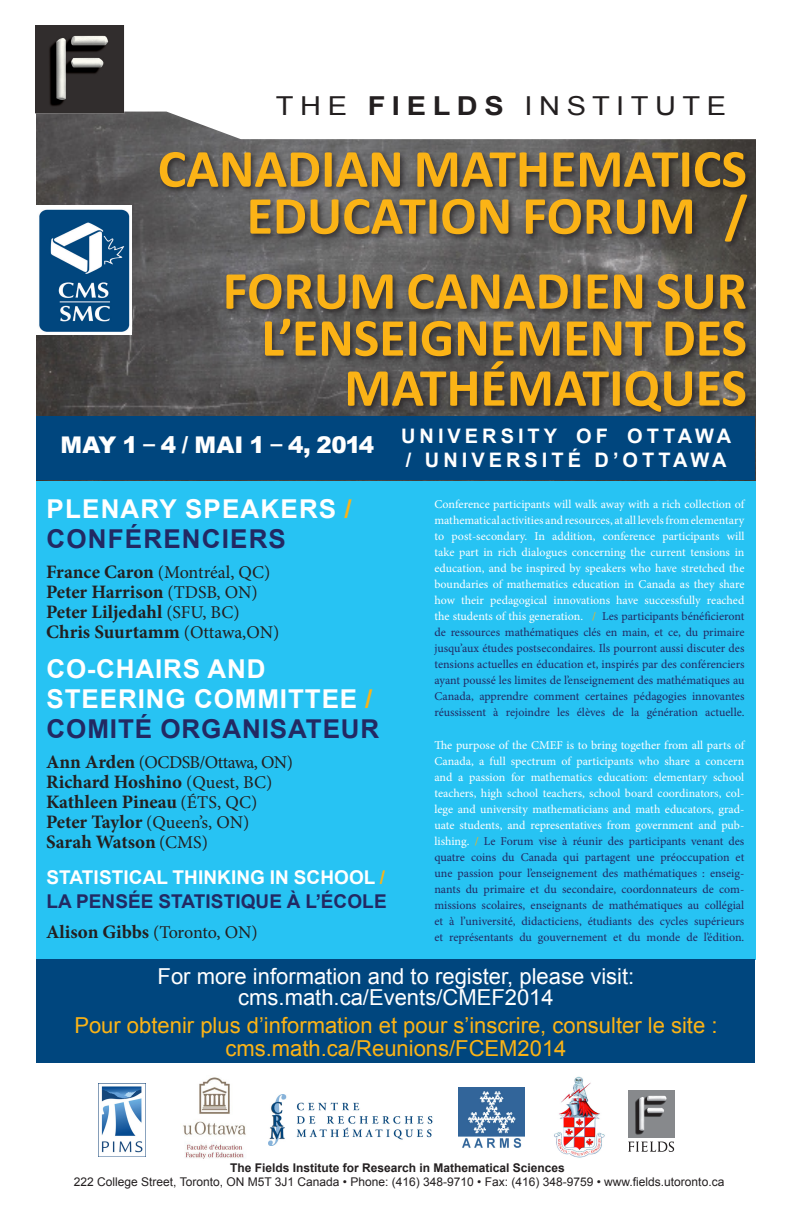
<style>
.page{position:relative;width:792px;height:1224px;background:#fff}
.page>*{position:absolute;margin:0;border:0;box-sizing:border-box;transform-origin:0 0}
.t1{font:700 54px/48.5px "Calibri";color:#fbb316;text-align:right}
.t2{font:26.1px "Arial";letter-spacing:.225em;color:#231f20;scale:1.11 1}
.t3{font:700 26px/30px "Arial";letter-spacing:.035em;color:#fff}
.t4{font:900 23px "Arial";letter-spacing:-.025em;color:#fff}
.t5{font:22px "Arial";color:#fbb316}
.t6{font:22px "Arial";color:#fff}
.t7{font:700 20px/24px "Arial";letter-spacing:.2em;color:#fff}
.t8{font:700 19px/20px "Minion Pro";color:#231f20}
.t9{font:700 19px/24px "Arial";letter-spacing:.005em;color:#fff}
.t10{font:18px "Minion Pro";letter-spacing:-.015em;color:#231f20}
.t11{font:12px/16px "Minion Pro";color:#fff;text-align:justify}
.t12{font:12px/16px "Minion Pro";letter-spacing:-.005em;color:#222963;text-align:justify}
.t13{font:12px "Arial";color:#231f20}
.t14{font:700 12px "Arial";color:#231f20}
.s1{font-weight:700}
.s2{color:#fbb316}
.s3{color:#222963}
.s4{font-weight:700;font-size:19px}
.s5{font-weight:400;font-size:18px}
.s6{color:#fff}
</style>
<div class="page">
<div style="left:36px;top:36px;width:720px;height:923px;background:#27c3f3"></div>
<div style="left:36px;top:959px;width:719px;height:104px;background:#00467e"></div>
<img style="left:36px;top:139px;width:720px;height:278px">
<div style="left:35px;top:25px;width:721px;height:114px;background:#fff"></div>
<img style="left:36px;top:26px;width:88px;height:88px">
<div style="left:157px;top:149px;width:598px;height:270px;background:#231f20;opacity:.75"></div>
<div style="left:36px;top:417px;width:720px;height:63px;background:#00467e"></div>
<img style="left:183px;top:1077px;width:63px;height:82px">
<img style="left:268px;top:1094px;width:165px;height:51px">
<img style="left:458px;top:1088px;width:66px;height:60px">
<img style="left:554px;top:1076px;width:51px;height:82px">
<svg style="left:628px;top:1142px;width:46px;height:10px"></svg>
<img style="left:628px;top:1091px;width:46px;height:47px">
<img style="left:36px;top:205px;width:96px;height:130px">
<img style="left:99px;top:1084px;width:47px;height:73px">
<p class="t2" style="left:276px;top:87px;width:407px">THE <span class="s1">FIELDS</span> INSTITUTE</p>
<p class="t1" style="left:158px;top:143px;width:592px;line-height:47px">CANADIAN MATHEMATICS<br>EDUCATION FORUM /</p>
<p class="t1" style="left:223px;top:265px;width:526px">FORUM CANADIEN SUR<br>L’ENSEIGNEMENT DES<br>MATHÉMATIQUES</p>
<p class="t4" style="left:60px;top:428px;width:315px">MAY 1 – 4 / MAI 1 – 4, 2014</p>
<p class="t7" style="left:401px;top:424px;width:332px">UNIVERSITY OF OTTAWA / UNIVERSITÉ D’OTTAWA</p>
<p class="t3" style="left:47px;top:494px;width:307px">PLENARY SPEAKERS <span class="s2">/<br></span><span class="s3">CONFÉRENCIERS</span></p>
<p class="t10" style="left:46px;top:560px;width:226px"><span class="s4">France Caron</span> (Montréal, QC)</p>
<p class="t8" style="left:46px;top:582px;width:213px">Peter Harrison <span class="s5">(TDSB, ON)</span></p>
<p class="t8" style="left:46px;top:602px;width:235px">Peter Liljedahl <span class="s5">(SFU, BC)<br></span>Chris Suurtamm <span class="s5">(Ottawa,ON)</span></p>
<p class="t3" style="left:47px;top:654px;width:334px">CO-CHAIRS AND<br>STEERING COMMITTEE <span class="s2">/<br></span><span class="s3">COMITÉ ORGANISATEUR</span></p>
<p class="t10" style="left:46px;top:750px;width:248px"><span class="s4">Ann Arden</span> (OCDSB/Ottawa, ON)</p>
<p class="t8" style="left:46px;top:772px;width:228px">Richard Hoshino <span class="s5">(Quest, BC)</span></p>
<p class="t8" style="left:46px;top:792px;width:213px">Kathleen Pineau <span class="s5">(ÉTS, QC)</span></p>
<p class="t10" style="left:46px;top:810px;width:205px"><span class="s4">Peter Taylor</span> (Queen’s, ON)</p>
<p class="t8" style="left:46px;top:832px;width:163px">Sarah Watson <span class="s5">(CMS)</span></p>
<p class="t9" style="left:46px;top:865px;width:342px">STATISTICAL THINKING IN SCHOOL <span class="s2">/<br></span><span class="s3">LA PENSÉE STATISTIQUE À L’ÉCOLE</span></p>
<p class="t10" style="left:46px;top:920px;width:213px"><span class="s4">Alison Gibbs</span> (Toronto, ON)</p>
<p class="t6" style="left:158px;top:961px;width:478px">For more information and to register, please visit:</p>
<p class="t6" style="left:238px;top:982px;width:317px">cms.math.ca/Events/CMEF2014</p>
<p class="t5" style="left:74px;top:1010px;width:645px">Pour obtenir plus d’information et pour s’inscrire, consulter le site :</p>
<p class="t5" style="left:225px;top:1033px;width:343px">cms.math.ca/Reunions/FCEM2014</p>
<p class="t11" style="left:434px;top:496px;width:312px">Conference participants will walk away with a rich collection of mathematical activities and resources, at all levels from elementary to post-secondary. In addition, conference participants will take part in rich dialogues concerning the current tensions in education, and be inspired by speakers who have stretched the boundaries of mathematics education in Canada as they share how their pedagogical innovations have successfully reached the students of this generation. <span class="s2">/</span> <span class="s3">Les participants bénéficieront de ressources mathématiques clés en main, et ce, du primaire jusqu’aux études postsecondaires. Ils pourront aussi discuter des tensions actuelles en éducation et, inspirés par des conférenciers ayant poussé les limites de l’enseignement des mathématiques au Canada, apprendre comment certaines pédagogies innovantes réussissent à rejoindre les élèves de la génération actuelle.</span></p>
<p class="t12" style="left:434px;top:737px;width:311px"><span class="s6">The purpose of the CMEF is to bring together from all parts of Canada, a full spectrum of participants who share a concern and a passion for mathematics education: elementary school teachers, high school teachers, school board coordinators, col&shy;lege and university mathematicians and math educators, grad&shy;uate students, and representatives from government and pub&shy;lishing.</span> <span class="s2">/</span> Le Forum vise à réunir des participants venant des quatre coins du Canada qui partagent une préoccupation et une passion pour l’enseignement des mathématiques : enseig&shy;nants du primaire et du secondaire, coordonnateurs de com&shy;missions scolaires, enseignants de mathématiques au collégial et à l’université, didacticiens, étudiants des cycles supérieurs et représentants du gouvernement et du monde de l’édition.</p>
<p class="t14" style="left:230px;top:1159px;width:336px">The Fields Institute for Research in Mathematical Sciences</p>
<p class="t13" style="left:74px;top:1174px;width:652px">222 College Street, Toronto, ON M5T 3J1 Canada • Phone: (416) 348-9710 • Fax: (416) 348-9759 • www.fields.utoronto.ca</p>
</div>
